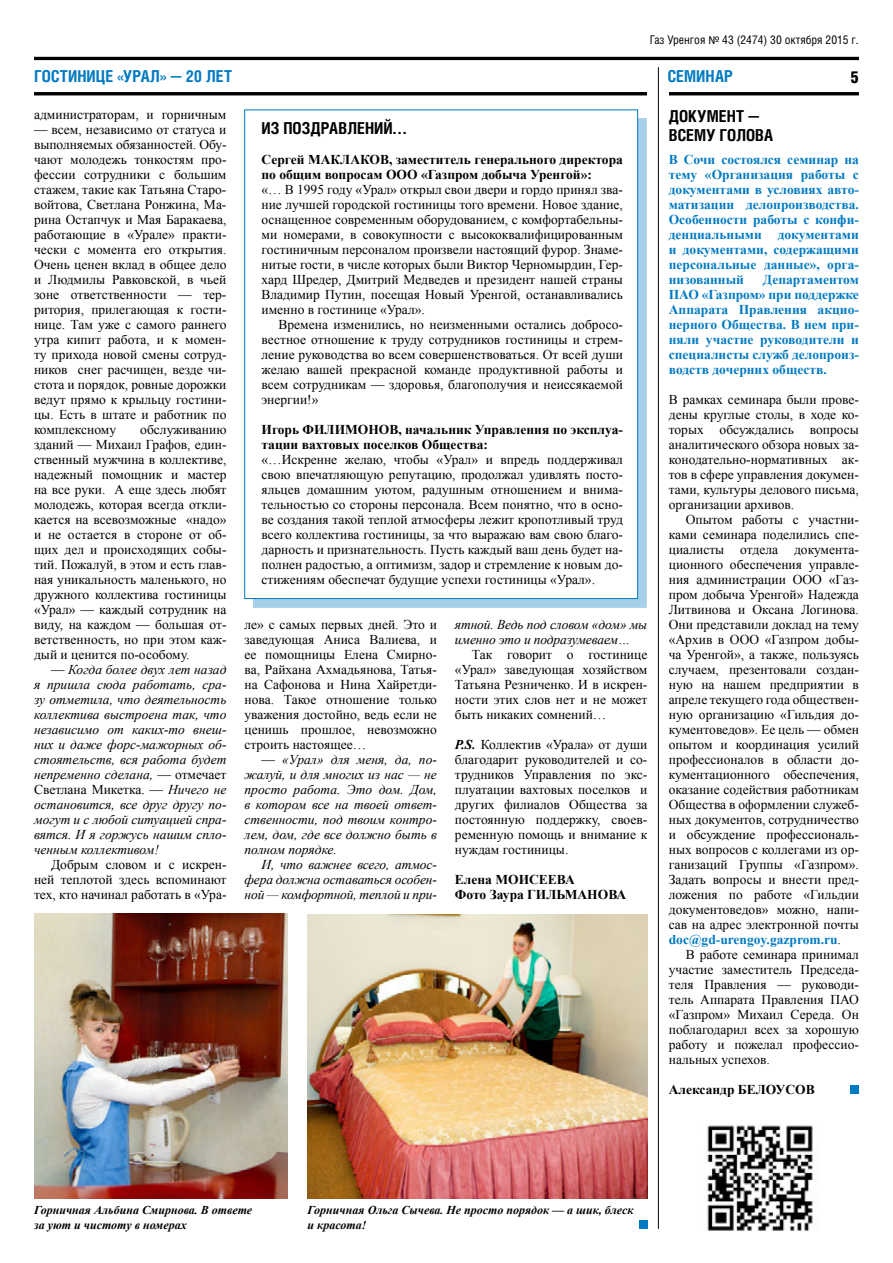
<style>
.page{position:relative;width:893px;height:1263px;background:#fff}
.page>*{position:absolute;margin:0;border:0;box-sizing:border-box;transform-origin:0 0}
.t1{font:700 16.5px/19.8px "Helios Cond";letter-spacing:.005em;color:#000}
.t2{font:700 16.5px "Helios Cond";letter-spacing:.005em;color:#007ac2}
.t3{font:900 16.5px "Helios Cond";color:#000}
.t4{font:13.5px/15px "Times New Roman";color:#000;text-align:justify}
.t5{font:italic 13.5px/15px "Times New Roman";letter-spacing:-.01em;color:#000;text-align:justify}
.t6{font:700 13.5px/15px "Times New Roman";color:#007ac2;text-align:justify}
.t7{font:700 13.5px/15px "Times New Roman";color:#000}
.t8{font:italic 700 12px/15px "Times New Roman";color:#000}
.t9{font:12px "Helios Cond";color:#000}
.s1{font-family:"Myriad Pro"}
.s2{font-style:normal}
.s3{font-weight:700;font-style:italic}
.s4{font-weight:700;color:#007ac2}
</style>
<div class="page">
<div style="left:850px;top:1085px;width:9px;height:9px;background:#007ac2"></div>
<img style="left:707px;top:1125px;width:106px;height:106px">
<div style="left:639px;top:1220px;width:8px;height:9px;background:#007ac2"></div>
<hr style="left:34px;top:57px;width:825px;height:3px;background:#000">
<hr style="left:34px;top:92px;width:825px;height:3px;background:#000">
<div style="left:253px;top:118px;width:394px;height:489px;background:#007ac2;opacity:.35"></div>
<div style="left:244px;top:110px;width:394px;height:489px;background:#fff;border:1px solid #007ac2"></div>
<div style="left:647px;top:89px;width:22px;height:11px;background:#fff"></div>
<hr style="left:658px;top:67px;width:1px;height:1162px;background:#000">
<img style="left:308px;top:914px;width:339px;height:285px">
<img style="left:34px;top:914px;width:254px;height:284px">
<p class="t9" style="left:650px;top:32px;width:210px">Газ Уренгоя <span class="s1">№</span> 43 (2474) 30 октября 2015 г.</p>
<p class="t2" style="left:34px;top:67px;width:200px">ГОСТИНИЦЕ «УРАЛ» — 20 ЛЕТ</p>
<p class="t2" style="left:668px;top:67px;width:67px">СЕМИНАР</p>
<p class="t3" style="left:850px;top:68px;width:10px">5</p>
<p class="t4" style="left:34px;top:106px;width:194px">администраторам, и горничным</p>
<p class="t4" style="left:34px;top:121px;width:194px">— всем, независимо от статуса и выполняемых обязанностей. Обу&shy;чают молодежь тонкостям про&shy;фессии сотрудники с большим стажем, такие как Татьяна Старо&shy;войтова, Светлана Ронжина, Ма&shy;рина Остапчук и Мая Баракаева, работающие в «Урале» практи&shy;чески с момента его открытия.<br>Очень ценен вклад в общее дело и Людмилы Равковской, в чьей зоне ответственности — тер&shy;ритория, прилегающая к гости&shy;нице. Там уже с самого раннего утра кипит работа, и к момен&shy;ту прихода новой смены сотруд&shy;ников снег расчищен, везде чи&shy;стота и порядок, ровные дорожки ведут прямо к крыльцу гостини&shy;цы. Есть в штате и работник по комплексному</p>
<p class="t4" style="left:34px;top:421px;width:194px;text-indent:106px">обслуживанию зданий — Михаил Графов, един&shy;ственный мужчина в коллективе, надежный помощник и мастер на все руки. А еще здесь любят молодежь, которая всегда откли&shy;кается на всевозможные «надо» и не остается в стороне от об&shy;щих дел и происходящих собы&shy;тий. Пожалуй, в этом и есть глав&shy;ная уникальность маленького, но дружного коллектива гостиницы «Урал» — каждый сотрудник на виду, на каждом — большая от&shy;ветственность, но при этом каж&shy;дый и ценится по-особому.</p>
<p class="t5" style="left:34px;top:661px;width:194px;text-indent:17px"><span class="s2">—</span> Когда более двух лет назад я пришла сюда работать, сра&shy;зу отметила, что деятельность коллектива выстроена так, что независимо от каких-то внеш&shy;них и даже форс-мажорных об&shy;стоятельств, вся работа будет непременно сделана, <span class="s2">— отмечает Светлана Микетка. —</span> Ничего не остановится, все друг другу по&shy;могут и с любой ситуацией спра&shy;вятся. И я горжусь нашим спло&shy;ченным коллективом!</p>
<p class="t4" style="left:34px;top:856px;width:194px;text-indent:17px">Добрым словом и с искрен&shy;ней теплотой здесь вспоминают тех, кто начинал работать в «Ура-</p>
<p class="t1" style="left:261px;top:118px;width:25px">Из поздравлений</p>
<p class="t1" style="left:393px;top:118px;width:15px">…</p>
<p class="t7" style="left:261px;top:151px;width:363px">Сергей МАКЛАКОВ, заместитель генерального директора по общим вопросам ООО «Газпром добыча Уренгой»:</p>
<p class="t4" style="left:261px;top:181px;width:363px">«… В 1995 году «Урал» открыл свои двери и гордо принял зва&shy;ние лучшей городской гостиницы того времени. Новое здание, оснащенное современным оборудованием, с комфортабельны&shy;ми номерами, в совокупности с высококвалифицированным гостиничным персоналом произвели настоящий фурор. Знаме&shy;нитые гости, в числе которых были Виктор Черномырдин, Гер&shy;хард Шредер, Дмитрий Медведев и президент нашей страны Владимир Путин, посещая Новый Уренгой, останавливались именно в гостинице «Урал».</p>
<p class="t4" style="left:261px;top:316px;width:363px;text-indent:17px">Времена изменились, но неизменными остались добросо&shy;вестное отношение к труду сотрудников гостиницы и стрем&shy;ление руководства во всем совершенствоваться. От всей души желаю вашей прекрасной команде продуктивной работы и всем сотрудникам — здоровья, благополучия и неиссякаемой энергии!»</p>
<p class="t7" style="left:261px;top:421px;width:363px">Игорь ФИЛИМОНОВ, начальник Управления по эксплуа&shy;тации вахтовых поселков Общества:</p>
<p class="t4" style="left:261px;top:451px;width:363px">«…Искренне желаю, чтобы «Урал» и впредь поддерживал свою впечатляющую репутацию, продолжал удивлять посто&shy;яльцев домашним уютом, радушным отношением и внима&shy;тельностью со стороны персонала. Всем понятно, что в осно&shy;ве создания такой теплой атмосферы лежит кропотливый труд всего коллектива гостиницы, за что выражаю вам свою благо&shy;дарность и признательность. Пусть каждый ваш день будет на&shy;полнен радостью, а оптимизм, задор и стремление к новым до&shy;стижениям обеспечат будущие успехи гостиницы «Урал».</p>
<p class="t4" style="left:244px;top:616px;width:194px">ле» с самых первых дней. Это и заведующая Аниса Валиева, и ее помощницы Елена Смирно&shy;ва, Райхана Ахмадьянова, Татья&shy;на Сафонова и Нина Хайретди&shy;нова. Такое отношение только уважения достойно, ведь если не ценишь прошлое, невозможно строить настоящее…</p>
<p class="t5" style="left:244px;top:751px;width:194px;text-indent:17px"><span class="s2">—</span> «Урал» для меня, да, по&shy;жалуй, и для многих из нас — не просто работа. Это дом. Дом, в котором все на твоей ответ&shy;ственности, под твоим контро&shy;лем, дом, где все должно быть в полном порядке.</p>
<p class="t5" style="left:244px;top:856px;width:194px;text-indent:17px">И, что важнее всего, атмос&shy;фера должна оставаться особен&shy;ной — комфортной, теплой и при-</p>
<p class="t5" style="left:455px;top:616px;width:194px">ятной. Ведь под словом «дом» мы именно это и подразумеваем…</p>
<p class="t4" style="left:455px;top:646px;width:194px;text-indent:17px">Так говорит о гостинице «Урал» заведующая хозяйством Татьяна Резниченко. И в искрен&shy;ности этих слов нет и не может быть никаких сомнений…</p>
<p class="t4" style="left:455px;top:736px;width:194px"><span class="s3">P.S.</span> Коллектив «Урала» от души благодарит руководителей и со&shy;трудников Управления по экс&shy;плуатации вахтовых поселков и других филиалов Общества за постоянную поддержку, своев&shy;ременную помощь и внимание к нуждам гостиницы.</p>
<p class="t7" style="left:455px;top:871px;width:173px">Елена МОИСЕЕВА<br>Фото Заура ГИЛЬМАНОВА</p>
<p class="t1" style="left:669px;top:106px;width:106px">ДОКУМЕНТ —<br>ВСЕМУ ГОЛОВА</p>
<p class="t6" style="left:669px;top:151px;width:192px">В Сочи состоялся семинар на тему «Организация работы с документами в условиях авто&shy;матизации делопроизводства.<br>Особенности работы с конфи&shy;денциальными документами и документами, содержащими персональные данные», орга&shy;низованный</p>
<p class="t6" style="left:669px;top:271px;width:192px;text-indent:94px">Департаментом ПАО «Газпром» при поддержке Аппарата Правления акцио&shy;нерного Общества. В нем при&shy;няли участие руководители и специалисты служб делопроиз&shy;водств дочерних обществ.</p>
<p class="t4" style="left:669px;top:391px;width:192px">В рамках семинара были прове&shy;дены круглые столы, в ходе ко&shy;торых обсуждались вопросы аналитического обзора новых за&shy;конодательно-нормативных ак&shy;тов в сфере управления докумен&shy;тами, культуры делового письма, организации архивов.</p>
<p class="t4" style="left:669px;top:511px;width:192px;text-indent:17px">Опытом работы с участни&shy;ками семинара поделились спе&shy;циалисты отдела документа&shy;ционного обеспечения управле&shy;ния администрации ООО «Газ&shy;пром добыча Уренгой» Надежда Литвинова и Оксана Логинова.<br>Они представили доклад на тему «Архив в ООО «Газпром добы&shy;ча Уренгой», а также, пользуясь случаем, презентовали создан&shy;ную на нашем предприятии в апреле текущего года обществен&shy;ную организацию «Гильдия до&shy;кументоведов». Ее цель — обмен опытом и координация усилий профессионалов в области до&shy;кументационного обеспечения, оказание содействия работникам Общества в оформлении служеб&shy;ных документов, сотрудничество и обсуждение профессиональ&shy;ных вопросов с коллегами из ор&shy;ганизаций Группы «Газпром».<br>Задать вопросы и внести пред&shy;ложения по работе «Гильдии документоведов» можно, напи&shy;сав на адрес электронной почты <span class="s4">doc@gd-urengoy.gazprom.ru</span>.</p>
<p class="t4" style="left:669px;top:946px;width:192px;text-indent:17px">В работе семинара принимал участие заместитель Председа&shy;теля Правления — руководи&shy;тель Аппарата Правления ПАО «Газпром» Михаил Середа. Он поблагодарил всех за хорошую работу и пожелал профессио&shy;нальных успехов.</p>
<p class="t7" style="left:669px;top:1081px;width:147px">Александр БЕЛОУСОВ</p>
<p class="t8" style="left:34px;top:1202px;width:220px">Горничная Альбина Смирнова. В ответе за уют и чистоту в номерах</p>
<p class="t8" style="left:308px;top:1202px;width:327px">Горничная Ольга Сычева. Не просто порядок — а шик, блеск и красота!</p>
</div>
